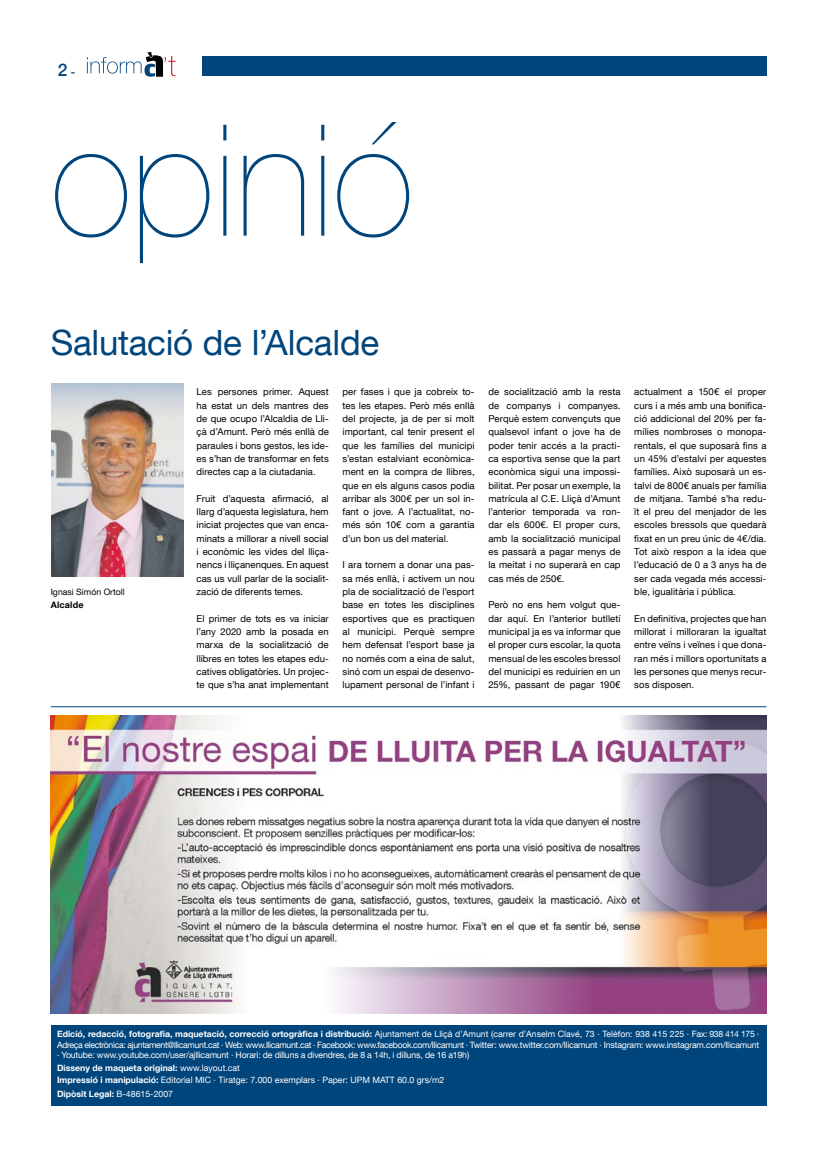
<style>
.page{position:relative;width:823px;height:1163px;background:#fff}
.page>*{position:absolute;margin:0;border:0;box-sizing:border-box;transform-origin:0 0}
.t1{font:200 155.2px "Helvetica Neue LT Com";color:#00457c}
.t2{font:34.9px "Helvetica Neue LT Com";letter-spacing:-.005em;color:#00457c}
.t3{font:500 17.3px "Helvetica Neue";color:#00457c}
.t4{font:9.5px/13.3px "Helvetica Neue LT Com";letter-spacing:.01em;color:#000;text-align:justify}
.t5{font:700 9px "Helvetica Neue LT Com";letter-spacing:.02em;color:#000}
.t6{font:8.7px/10.5px "Helvetica Neue LT Com";letter-spacing:-.02em;color:#fff;text-align:justify}
.t7{font:8.7px/12.4px "Helvetica Neue LT Com";color:#fff}
.t8{font:700 8.7px "Helvetica Neue LT Com";color:#fff}
.t9{font:8.7px "Helvetica Neue LT Com";color:#000}
.s1{font-size:11.5px}
.s2{font-weight:700}
.s3{font-weight:400}
</style>
<div class="page">
<div style="left:202px;top:57px;width:563px;height:19px;background:#00457c"></div>
<svg style="left:87px;top:52px;width:88px;height:25px"></svg>
<img style="left:51px;top:383px;width:132px;height:194px">
<div style="left:51px;top:1025px;width:715px;height:80px;background:#00457c"></div>
<hr style="left:51px;top:706px;width:715px;height:1px;background:#00457c">
<img style="left:51px;top:715px;width:715px;height:297px">
<h3 class="t3" style="left:58px;top:56px;width:19px">2 <span class="s1">-</span></h3>
<h1 class="t1" style="left:51px;top:90px;width:364px">opinió</h1>
<h2 class="t2" style="left:51px;top:321px;width:330px">Salutació de l’Alcalde</h2>
<p class="t9" style="left:51px;top:586px;width:76px">Ignasi Simón Ortoll</p>
<p class="t5" style="left:51px;top:599px;width:34px">Alcalde</p>
<p class="t4" style="left:196px;top:385px;width:133px">Les persones primer. Aquest ha estat un dels mantres des de que ocupo l’Alcaldia de Lli&shy;çà d’Amunt. Però més enllà de paraules i bons gestos, les ide&shy;es s’han de transformar en fets directes cap a la ciutadania.</p>
<p class="t4" style="left:196px;top:491px;width:133px">Fruit d’aquesta afirmació, al llarg d’aquesta legislatura, hem iniciat projectes que van enca&shy;minats a millorar a nivell social i econòmic les vides del lliça&shy;nencs i lliçanenques. En aquest cas us vull parlar de la socialit&shy;zació de diferents temes.</p>
<p class="t4" style="left:196px;top:611px;width:133px">El primer de tots es va iniciar l’any 2020 amb la posada en marxa de la socialització de llibres en totes les etapes edu&shy;catives obligatòries. Un projec&shy;te que s’ha anat implementant</p>
<p class="t4" style="left:342px;top:385px;width:133px">per fases i que ja cobreix to&shy;tes les etapes. Però més enllà del projecte, ja de per si molt important, cal tenir present el que les famílies del municipi s’estan estalviant econòmica&shy;ment en la compra de llibres, que en els alguns casos podia arribar als 300€ per un sol in&shy;fant o jove. A l’actualitat, no&shy;més són 10€ com a garantia d’un bon us del material.</p>
<p class="t4" style="left:342px;top:558px;width:134px">I ara tornem a donar una pas&shy;sa més enllà, i activem un nou pla de socialització de l’esport base en totes les disciplines esportives que es practiquen al municipi. Perquè sempre hem defensat l’esport base ja no només com a eina de salut, sinó com un espai de desenvo&shy;lupament personal de l’infant i</p>
<p class="t4" style="left:488px;top:385px;width:133px">de socialització amb la resta de companys i companyes.<br>Perquè estem convençuts que qualsevol infant o jove ha de poder tenir accés a la practi&shy;ca esportiva sense que la part econòmica sigui una impossi&shy;bilitat. Per posar un exemple, la matrícula al C.E. Lliçà d’Amunt l’anterior temporada va ron&shy;dar els 600€. El proper curs, amb la socialització municipal es passarà a pagar menys de la meitat i no superarà en cap cas més de 250€.</p>
<p class="t4" style="left:488px;top:598px;width:133px">Però no ens hem volgut que&shy;dar aquí. En l’anterior butlletí municipal ja es va informar que el proper curs escolar, la quota mensual de les escoles bressol del municipi es reduirien en un 25%, passant de pagar 190€</p>
<p class="t4" style="left:634px;top:385px;width:133px">actualment a 150€ el proper curs i a més amb una bonifica&shy;ció addicional del 20% per fa&shy;mílies nombroses o monopa&shy;rentals, el que suposarà fins a un 45% d’estalvi per aquestes famílies. Això suposarà un es&shy;talvi de 800€ anuals per família de mitjana. També s’ha redu&shy;ït el preu del menjador de les escoles bressols que quedarà fixat en un preu únic de 4€/dia.<br>Tot això respon a la idea que l’educació de 0 a 3 anys ha de ser cada vegada més accessi&shy;ble, igualitària i pública.</p>
<p class="t4" style="left:634px;top:611px;width:133px">En definitiva, projectes que han millorat i milloraran la igualtat entre veïns i veïnes i que dona&shy;ran més i millors oportunitats a les persones que menys recur&shy;sos disposen.</p>
<p class="t6" style="left:57px;top:1028px;width:703px"><span class="s2">Edició, redacció, fotografia, maquetació, correcció ortogràfica i distribució:</span> Ajuntament de Lliçà d’Amunt (carrer d’Anselm Clavé, 73 · Telèfon: 938 415 225 · Fax: 938 414 175 · Adreça electrònica: ajuntament@llicamunt.cat · Web: www.llicamunt.cat · Facebook: www.facebook.com/llicamunt · Twitter: www.twitter.com/llicamunt · Instagram: www.instagram.com/llicamunt · Youtube: www.youtube.com/user/ajllicamunt · Horari: de dilluns a divendres, de 8 a 14h, i dilluns, de 16 a19h)</p>
<p class="t7" style="left:57px;top:1060px;width:388px"><span class="s2">Disseny de maqueta original:</span> www.layout.cat<br><span class="s2">Impressió i manipulació:</span> Editorial MIC · Tiratge: 7.000 exemplars · Paper: UPM MATT 60.0 grs/m2</p>
<p class="t8" style="left:57px;top:1088px;width:117px">Dipòsit Legal: <span class="s3">B-48615-2007</span></p>
</div>
